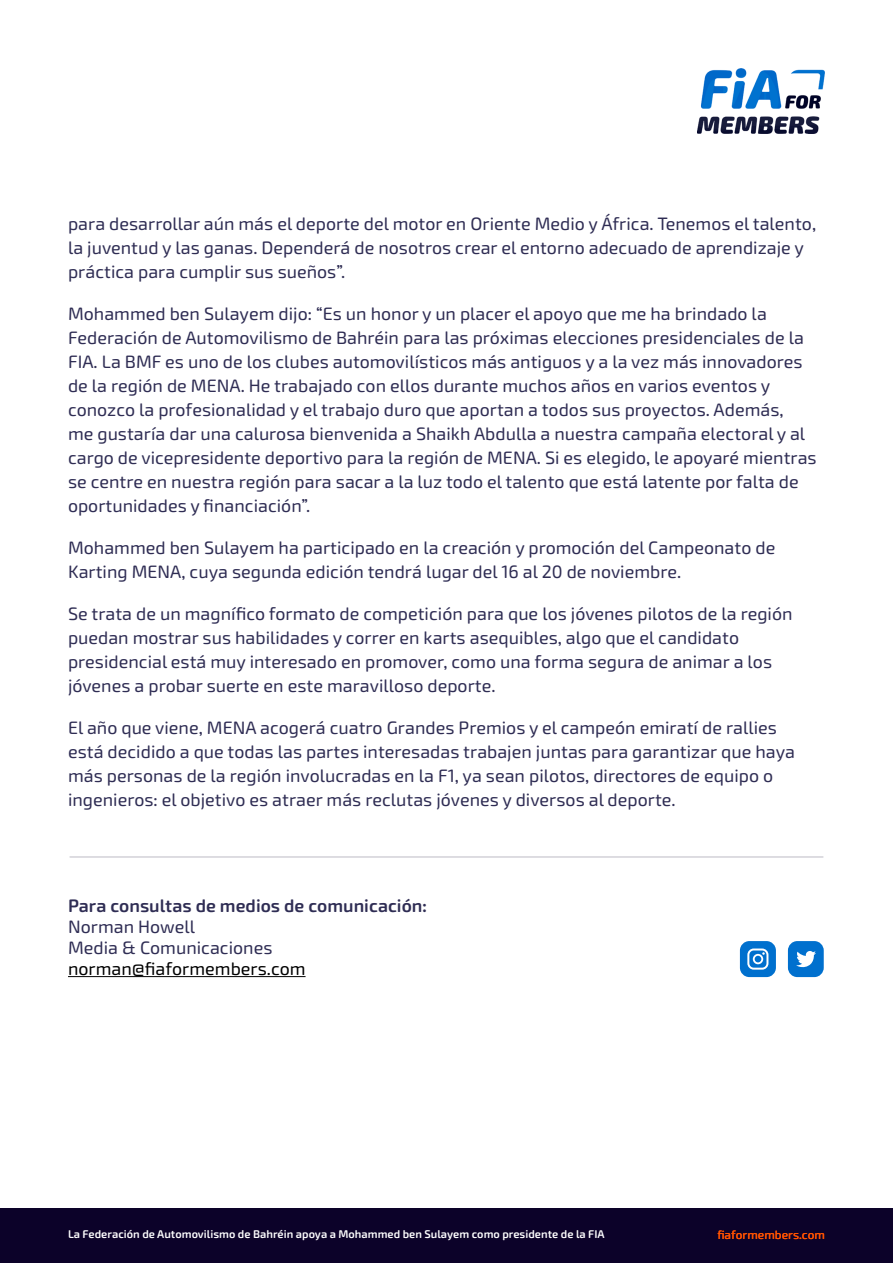
<style>
.page{position:relative;width:893px;height:1263px;background:#fff}
.page>*{position:absolute;margin:0;border:0;box-sizing:border-box;transform-origin:0 0}
.t1{font:18px/24px "Exo Soft";color:#2f2d54}
.t2{font:600 18px "Exo Soft";color:#2f2d54}
.t3{font:18px "Exo Soft";color:#000}
.t4{font:500 12px "Exo Soft";color:#ff5200}
.t5{font:600 11.25px "Exo Soft";color:#fff}
</style>
<div class="page">
<div style="left:0;top:1209px;width:893px;height:54px;background:#0c0229"></div>
<img style="left:698px;top:68px;width:127px;height:65px">
<hr style="left:70px;top:856px;width:753px;height:2px;background:#0c0229">
<hr style="left:68px;top:976px;width:238px;height:1px;background:#000">
<div style="left:740px;top:941px;width:36px;height:36px;background:#0070ce;border-radius:9px"></div>
<svg style="left:747px;top:948px;width:21px;height:22px"></svg>
<div style="left:788px;top:941px;width:36px;height:36px;background:#0070ce;border-radius:9px"></div>
<svg style="left:796px;top:951px;width:20px;height:17px"></svg>
<p class="t1" style="left:68px;top:212px;width:749px">para desarrollar aún más el deporte del motor en Oriente Medio y África. Tenemos el talento, la juventud y las ganas. Dependerá de nosotros crear el entorno adecuado de aprendizaje y práctica para cumplir sus sueños”.</p>
<p class="t1" style="left:68px;top:302px;width:750px">Mohammed ben Sulayem dijo: “Es un honor y un placer el apoyo que me ha brindado la Federación de Automovilismo de Bahréin para las próximas elecciones presidenciales de la FIA. La BMF es uno de los clubes automovilísticos más antiguos y a la vez más innovadores de la región de MENA. He trabajado con ellos durante muchos años en varios eventos y conozco la profesionalidad y el trabajo duro que aportan a todos sus proyectos. Además,<br>me gustaría dar una calurosa bienvenida a Shaikh Abdulla a nuestra campaña electoral y al cargo de vicepresidente deportivo para la región de MENA. Si es elegido, le apoyaré mientras se centre en nuestra región para sacar a la luz todo el talento que está latente por falta de oportunidades y financiación”.</p>
<p class="t1" style="left:68px;top:536px;width:709px">Mohammed ben Sulayem ha participado en la creación y promoción del Campeonato de<br>Karting MENA, cuya segunda edición tendrá lugar del 16 al 20 de noviembre.</p>
<p class="t1" style="left:68px;top:602px;width:726px">Se trata de un magnífico formato de competición para que los jóvenes pilotos de la región puedan mostrar sus habilidades y correr en karts asequibles, algo que el candidato presidencial está muy interesado en promover, como una forma segura de animar a los jóvenes a probar suerte en este maravilloso deporte.</p>
<p class="t1" style="left:68px;top:716px;width:728px">El año que viene, MENA acogerá cuatro Grandes Premios y el campeón emiratí de rallies está decidido a que todas las partes interesadas trabajen juntas para garantizar que haya más personas de la región involucradas en la F1, ya sean pilotos, directores de equipo o ingenieros: el objetivo es atraer más reclutas jóvenes y diversos al deporte.</p>
<p class="t2" style="left:68px;top:895px;width:361px">Para consultas de medios de comunicación:</p>
<p class="t1" style="left:68px;top:916px;width:206px;line-height:21px">Norman Howell<br>Media &amp; Comunicaciones</p>
<p class="t3" style="left:68px;top:958px;width:239px">norman@fiaformembers.com</p>
<p class="t5" style="left:68px;top:1228px;width:538px">La Federación de Automovilismo de Bahréin apoya a Mohammed ben Sulayem como presidente de la FIA</p>
<p class="t4" style="left:717px;top:1227px;width:109px">fiaformembers.com</p>
</div>
